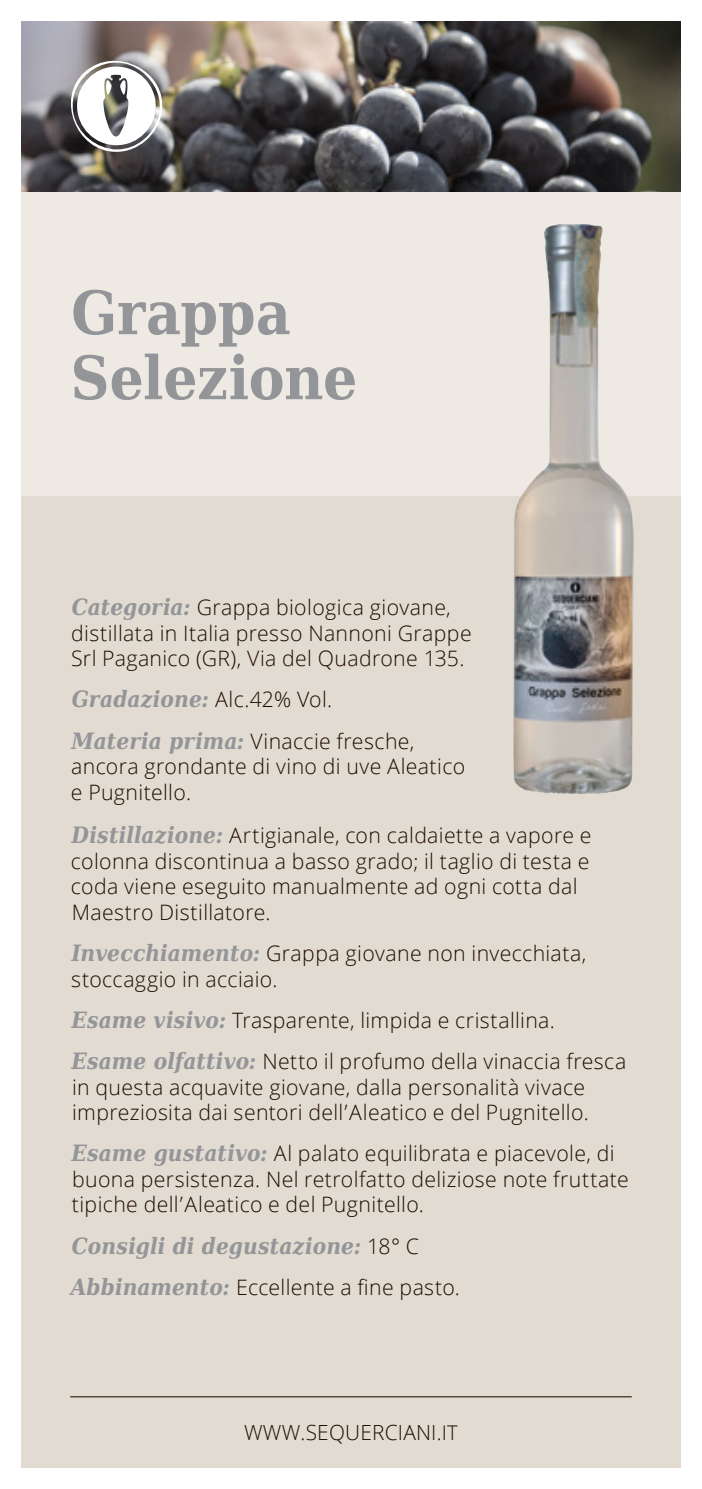
<style>
.page{position:relative;width:702px;height:1489px;background:#fff}
.page>*{position:absolute;margin:0;border:0;box-sizing:border-box;transform-origin:0 0}
.t1{font:700 60px "DejaVu Serif Condensed";letter-spacing:-.005em;color:#939598}
.t2{font:italic 700 22.5px "DejaVu Serif Condensed";letter-spacing:.005em;color:#939598}
.t3{font:300 21.25px/25.5px "Open Sans";letter-spacing:.02em;color:#1d0a00}
.t4{font:300 20.75px "Open Sans";letter-spacing:.01em;color:#1d0a00}
.s1{font-family:"DejaVu Serif Condensed";font-weight:700;font-style:italic;font-size:22.5px;color:#939598}
.s2{font-family:"Open Sans";font-weight:300;font-style:normal;font-size:21.25px;color:#1d0a00}
.s3{font-size:20.25px}
</style>
<div class="page">
<div style="left:21px;top:191px;width:659px;height:305px;background:#eeeae3"></div>
<div style="left:21px;top:496px;width:659px;height:971px;background:#e2dbd1"></div>
<hr style="left:70px;top:1396px;width:561px;height:1px;background:#1d0a00">
<img style="left:513px;top:224px;width:121px;height:570px">
<img style="left:21px;top:21px;width:659px;height:170px">
<svg style="left:55px;top:45px;width:114px;height:107px"></svg>
<p class="t1" style="left:71px;top:265px;width:221px">Grappa</p>
<p class="t1" style="left:70px;top:330px;width:288px">Selezione</p>
<p class="t3" style="left:71px;top:594px;width:402px"><span class="s1">Categoria:</span> Grappa biologica giovane, distillata in Italia presso Nannoni Grappe<br>Srl Paganico (GR), Via del Quadrone 135.</p>
<p class="t2" style="left:72px;top:681px;width:262px">Gradazione: <span class="s2">Alc.42% Vol.</span></p>
<p class="t3" style="left:71px;top:727px;width:395px"><span class="s1">Materia prima:</span> Vinaccie fresche, ancora grondante di vino di uve Aleatico e Pugnitello.</p>
<p class="t3" style="left:71px;top:822px;width:522px"><span class="s1">Distillazione:</span> Artigianale, con caldaiette a vapore e colonna discontinua a basso grado; il taglio di testa e coda viene eseguito manualmente ad ogni cotta dal Maestro Distillatore.</p>
<p class="t3" style="left:71px;top:940px;width:516px"><span class="s1">Invecchiamento:</span> Grappa giovane non invecchiata, stoccaggio in acciaio.</p>
<p class="t3" style="left:72px;top:1006px;width:485px"><span class="s1">Esame visivo:</span> Trasparente, limpida e cristallina.</p>
<p class="t3" style="left:72px;top:1047px;width:556px"><span class="s1">Esame olfattivo:</span> Netto il profumo della vinaccia fresca in questa acquavite giovane, dalla personalità vivace impreziosita dai sentori dell’Aleatico e del Pugnitello.</p>
<p class="t3" style="left:72px;top:1140px;width:558px"><span class="s1">Esame gustativo:</span> Al palato equilibrata e piacevole, di buona persistenza. Nel retrolfatto deliziose note fruttate tipiche dell’Aleatico e del Pugnitello.</p>
<p class="t2" style="left:72px;top:1227px;width:349px">Consigli di degustazione: <span class="s2">18° C</span></p>
<p class="t3" style="left:71px;top:1273px;width:391px"><span class="s1">Abbinamento:</span> Eccellente a fine pasto.</p>
<p class="t4" style="left:244px;top:1418px;width:215px">WWW.SEQUERCIANI.<span class="s3">IT</span></p>
</div>
